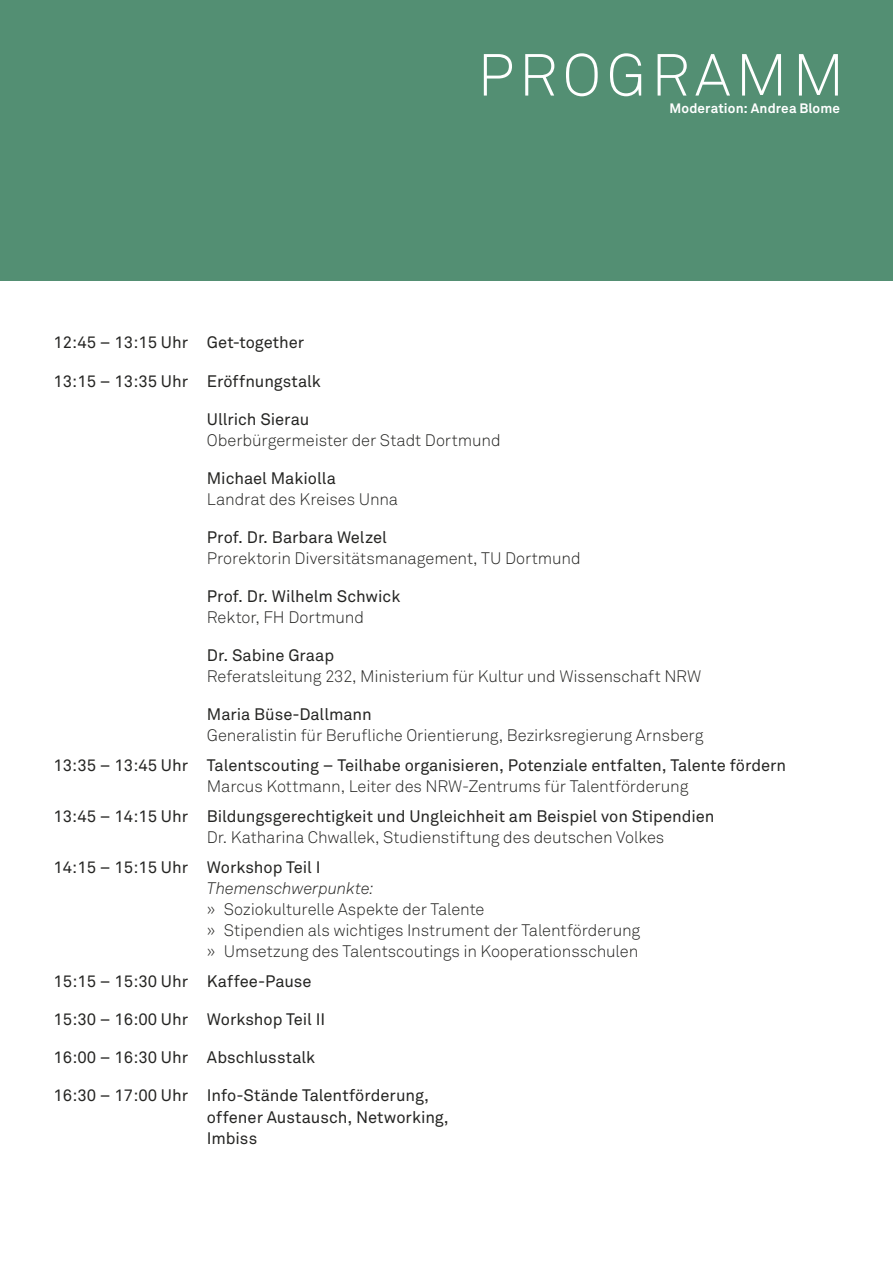
<style>
.page{position:relative;width:893px;height:1263px;background:#fff}
.page>*{position:absolute;margin:0;border:0;box-sizing:border-box;transform-origin:0 0}
.t1{font:300 58.5px "Akkurat Pro";letter-spacing:.09em;color:#fff}
.t2{font:16.5px/21px "Akkurat Pro";color:#252523}
.t3{font:300 16.5px/21px "Akkurat Pro";letter-spacing:-.005em;color:#252523}
.t4{font:italic 300 16.5px "Akkurat Pro";letter-spacing:-.01em;color:#252523}
.t5{font:700 13.5px "Akkurat Pro";letter-spacing:.01em;color:#fff}
</style>
<div class="page">
<div style="left:0;top:0;width:893px;height:281px;background:#538f73"></div>
<h1 class="t1" style="left:477px;top:40px;width:368px">PROGRAMM</h1>
<p class="t5" style="left:670px;top:100px;width:172px">Moderation: Andrea Blome</p>
<p class="t2" style="left:54px;top:332px;width:252px">12:45 – 13:15 Uhr Get-together</p>
<p class="t2" style="left:54px;top:370px;width:269px">13:15 – 13:35 Uhr Eröffnungstalk</p>
<p class="t2" style="left:207px;top:409px;width:104px">Ullrich Sierau</p>
<p class="t3" style="left:207px;top:429px;width:295px">Oberbürgermeister der Stadt Dortmund</p>
<p class="t2" style="left:207px;top:468px;width:130px">Michael Makiolla</p>
<p class="t3" style="left:207px;top:488px;width:193px">Landrat des Kreises Unna</p>
<p class="t2" style="left:207px;top:527px;width:181px">Prof. Dr. Barbara Welzel</p>
<p class="t3" style="left:207px;top:547px;width:375px">Prorektorin Diversitätsmanagement, TU Dortmund</p>
<p class="t2" style="left:207px;top:586px;width:195px">Prof. Dr. Wilhelm Schwick</p>
<p class="t3" style="left:207px;top:607px;width:159px">Rektor, FH Dortmund</p>
<p class="t2" style="left:207px;top:645px;width:129px">Dr. Sabine Graap</p>
<p class="t3" style="left:207px;top:666px;width:496px">Referatsleitung 232, Ministerium für Kultur und Wissenschaft NRW</p>
<p class="t2" style="left:207px;top:704px;width:166px">Maria Büse-Dallmann</p>
<p class="t3" style="left:207px;top:725px;width:498px">Generalistin für Berufliche Orientierung, Bezirksregierung Arnsberg</p>
<p class="t2" style="left:54px;top:755px;width:734px">13:35 – 13:45 Uhr Talentscouting – Teilhabe organisieren, Potenziale entfalten, Talente fördern</p>
<p class="t3" style="left:207px;top:775px;width:483px">Marcus Kottmann, Leiter des NRW-Zentrums für Talentförderung</p>
<p class="t2" style="left:54px;top:805px;width:662px">13:45 – 14:15 Uhr Bildungsgerechtigkeit und Ungleichheit am Beispiel von Stipendien</p>
<p class="t3" style="left:207px;top:826px;width:459px">Dr. Katharina Chwallek, Studienstiftung des deutschen Volkes</p>
<p class="t2" style="left:54px;top:856px;width:269px">14:15 – 15:15 Uhr Workshop Teil I</p>
<p class="t4" style="left:207px;top:878px;width:169px">Themenschwerpunkte:</p>
<p class="t3" style="left:207px;top:898px;width:435px">» Soziokulturelle Aspekte der Talente<br>» Stipendien als wichtiges Instrument der Talentförderung » Umsetzung des Talentscoutings in Kooperationsschulen</p>
<p class="t2" style="left:54px;top:970px;width:260px">15:15 – 15:30 Uhr Kaffee-Pause</p>
<p class="t2" style="left:54px;top:1009px;width:273px">15:30 – 16:00 Uhr Workshop Teil II</p>
<p class="t2" style="left:54px;top:1047px;width:263px">16:00 – 16:30 Uhr Abschlusstalk</p>
<p class="t2" style="left:207px;top:1085px;width:243px;text-indent:-153px">16:30 – 17:00 Uhr Info-Stände Talentförderung, offener Austausch, Networking,<br>Imbiss</p>
</div>
